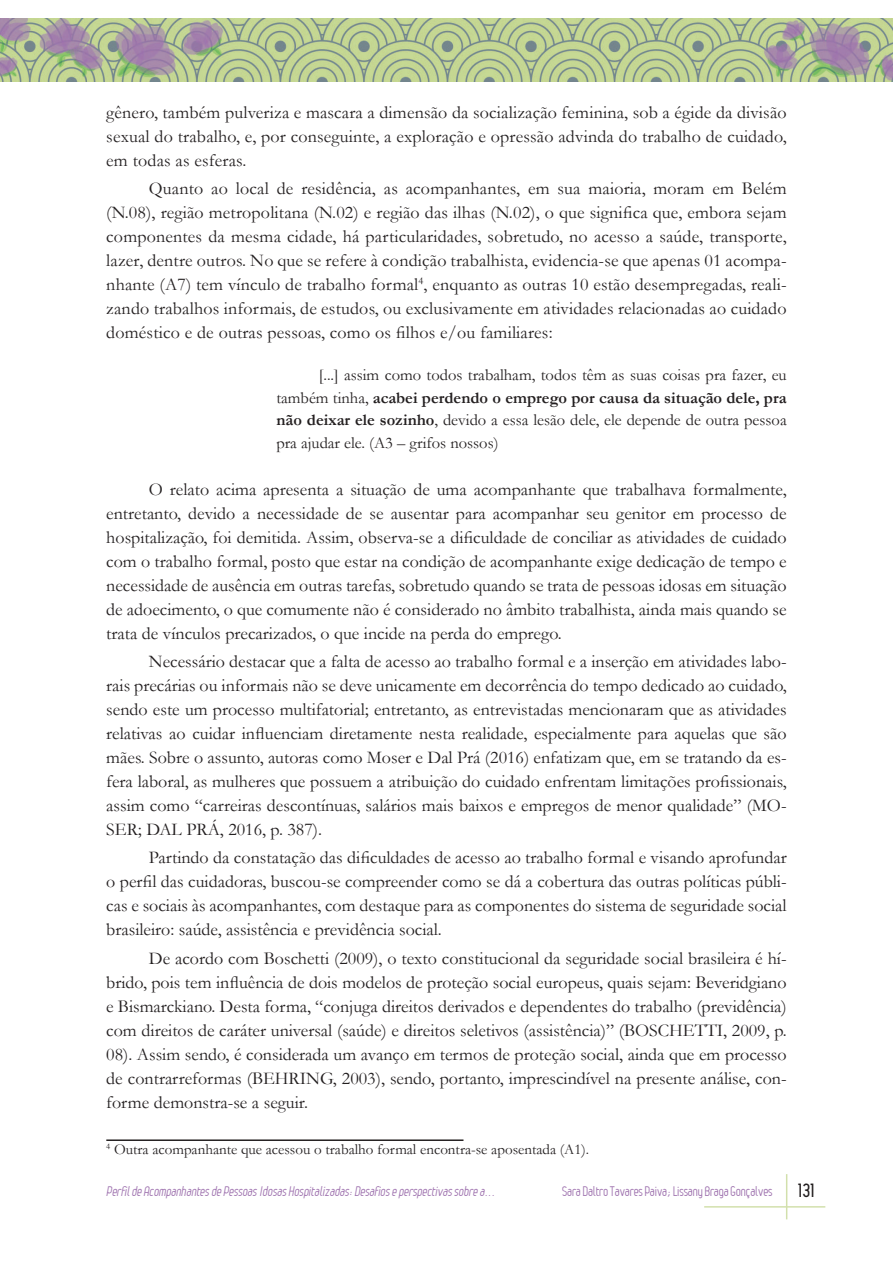
<style>
.page{position:relative;width:893px;height:1263px;background:#fff}
.page>*{position:absolute;margin:0;border:0;box-sizing:border-box;transform-origin:0 0}
.Texto{font:18px/24px "Garamond";color:#231f20;text-align:justify}
.t1{font:700 18px "Leger";color:#231f20}
.Citação{font:16.5px/22.5px "Garamond";color:#231f20;text-align:justify}
.Nota_rodapé{font:15px "Garamond";color:#231f20}
.t2{font:italic 13.5px "Leger";color:#9f73af}
.t3{font:13.5px "Leger";letter-spacing:-.01em;color:#9f73af}
.s1{font-weight:700}
</style>
<div class="page">
<hr style="left:786px;top:1174px;width:1px;height:45px;background:#d2e0ac">
<hr style="left:704px;top:1206px;width:121px;height:1px;background:#d2e0ac">
<img style="left:0;top:18px;width:893px;height:64px">
<hr style="left:106px;top:1139px;width:357px;height:2px;background:#231f20">
<p class="Texto" style="left:106px;top:100px;width:682px">gênero, também pulveriza e mascara a dimensão da socialização feminina, sob a égide da divisão sexual do trabalho, e, por conseguinte, a exploração e opressão advinda do trabalho de cuidado, em todas as esferas.</p>
<p class="Texto" style="left:106px;top:176px;width:682px;text-indent:43px">Quanto ao local de residência, as acompanhantes, em sua maioria, moram em Belém (N.08), região metropolitana (N.02) e região das ilhas (N.02), o que significa que, embora sejam componentes da mesma cidade, há particularidades, sobretudo, no acesso a saúde, transporte, lazer, dentre outros. No que se refere à condição trabalhista, evidencia-se que apenas 01 acompa&shy;nhante (A7) tem vínculo de trabalho formal<sup>4</sup>, enquanto as outras 10 estão desempregadas, reali&shy;zando trabalhos informais, de estudos, ou exclusivamente em atividades relacionadas ao cuidado doméstico e de outras pessoas, como os filhos e/ou familiares:</p>
<p class="Citação" style="left:276px;top:363px;width:512px;text-indent:43px">[...] assim como todos trabalham, todos têm as suas coisas pra fazer, eu também tinha, <span class="s1">acabei perdendo o emprego por causa da situação dele, pra não deixar ele sozinho</span>, devido a essa lesão dele, ele depende de outra pessoa pra ajudar ele. (A3 – grifos nossos)</p>
<p class="Texto" style="left:106px;top:477px;width:682px;text-indent:43px">O relato acima apresenta a situação de uma acompanhante que trabalhava formalmente, entretanto, devido a necessidade de se ausentar para acompanhar seu genitor em processo de hospitalização, foi demitida. Assim, observa-se a dificuldade de conciliar as atividades de cuidado com o trabalho formal, posto que estar na condição de acompanhante exige dedicação de tempo e necessidade de ausência em outras tarefas, sobretudo quando se trata de pessoas idosas em situação de adoecimento, o que comumente não é considerado no âmbito trabalhista, ainda mais quando se trata de vínculos precarizados, o que incide na perda do emprego.</p>
<p class="Texto" style="left:106px;top:649px;width:682px;text-indent:43px">Necessário destacar que a falta de acesso ao trabalho formal e a inserção em atividades labo&shy;rais precárias ou informais não se deve unicamente em decorrência do tempo dedicado ao cuidado, sendo este um processo multifatorial; entretanto, as entrevistadas mencionaram que as atividades relativas ao cuidar influenciam diretamente nesta realidade, especialmente para aquelas que são mães. Sobre o assunto, autoras como Moser e Dal Prá (2016) enfatizam que, em se tratando da es&shy;fera laboral, as mulheres que possuem a atribuição do cuidado enfrentam limitações profissionais, assim como “carreiras descontínuas, salários mais baixos e empregos de menor qualidade” (MO-SER; DAL PRÁ, 2016, p. 387).</p>
<p class="Texto" style="left:106px;top:845px;width:682px;text-indent:43px">Partindo da constatação das dificuldades de acesso ao trabalho formal e visando aprofundar o perfil das cuidadoras, buscou-se compreender como se dá a cobertura das outras políticas públi&shy;cas e sociais às acompanhantes, com destaque para as componentes do sistema de seguridade social brasileiro: saúde, assistência e previdência social.</p>
<p class="Texto" style="left:106px;top:945px;width:682px;text-indent:43px">De acordo com Boschetti (2009), o texto constitucional da seguridade social brasileira é hí&shy;brido, pois tem influência de dois modelos de proteção social europeus, quais sejam: Beveridgiano e Bismarckiano. Desta forma, “conjuga direitos derivados e dependentes do trabalho (previdência) com direitos de caráter universal (saúde) e direitos seletivos (assistência)” (BOSCHETTI, 2009, p.<br>08). Assim sendo, é considerada um avanço em termos de proteção social, ainda que em processo de contrarreformas (BEHRING, 2003), sendo, portanto, imprescindível na presente análise, con&shy;forme demonstra-se a seguir.</p>
<p class="Nota_rodapé" style="left:106px;top:1139px;width:484px"><sup>4</sup> Outra acompanhante que acessou o trabalho formal encontra-se aposentada (A1).</p>
<p class="t2" style="left:106px;top:1183px;width:393px">PerfildeAcompanhantesdePessoasIdosasHospitalizadas:Desafioseperspectivassobrea...</p>
<p class="t3" style="left:562px;top:1183px;width:212px">Sara Daltro Tavares Paiva; Lissany Braga Gonçalves</p>
<p class="t1" style="left:798px;top:1180px;width:18px">131</p>
</div>
